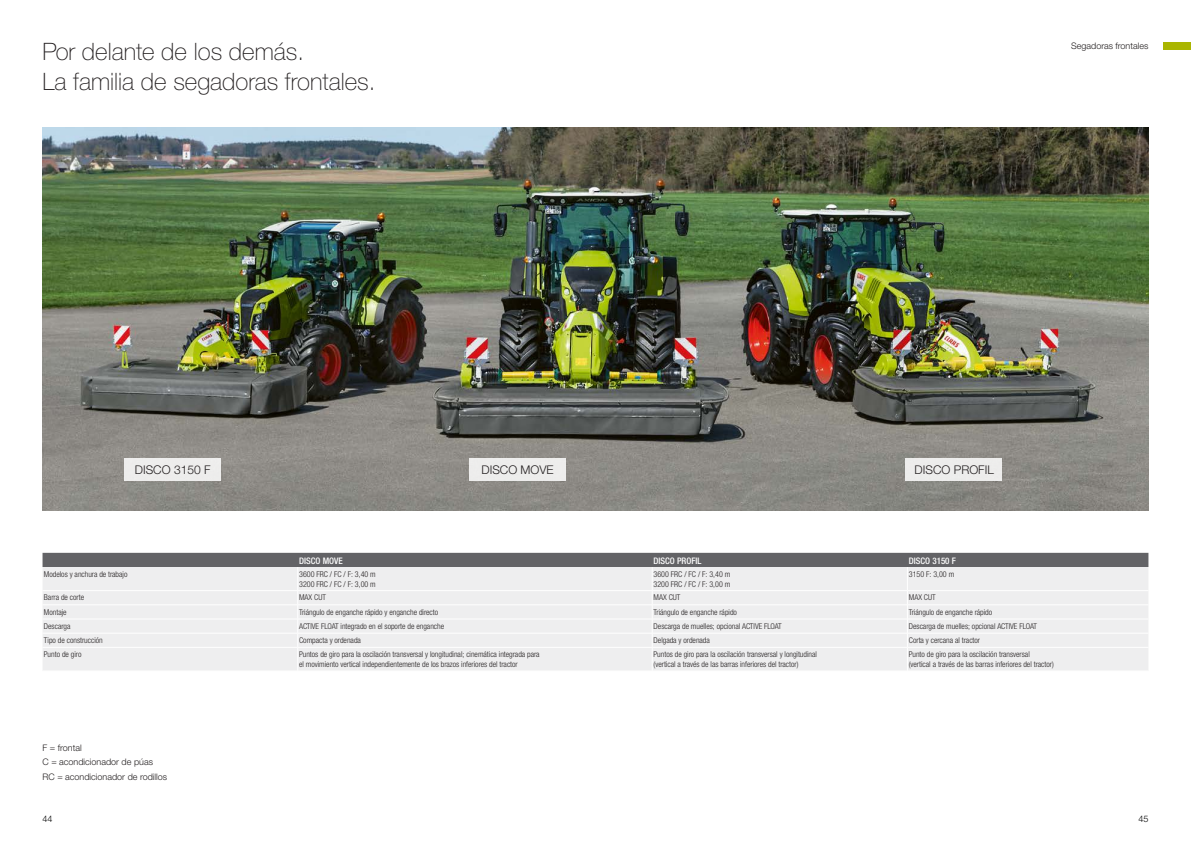
<style>
.page{position:relative;width:1191px;height:842px;background:#fff}
.page>*{position:absolute;margin:0;border:0;box-sizing:border-box;transform-origin:0 0}
.t1{font:100 24px/30px "CLAAS Helvetica Neue";color:#231f20}
.t2{font:300 12px "CLAAS Helvetica Neue";color:#231f20}
.t3{font:300 9px/14.2px "CLAAS Helvetica Neue";color:#231f20}
.t4{font:500 condensed 9px "CLAAS Helvetica Neue";color:#fff}
.t5{font:300 9px "CLAAS Helvetica Neue";color:#000}
.t6{font:300 condensed 8px/10px "CLAAS Helvetica Neue";color:#231f20}
</style>
<div class="page">
<div style="left:1162px;top:43px;width:29px;height:7px;background:#aab500"></div>
<img style="left:43px;top:128px;width:1105px;height:382px">
<svg style="left:43px;top:553px;width:1105px;height:117px;background:#dcdcde"></svg>
<hr style="left:43px;top:590px;width:255px;height:1px;background:#fff">
<hr style="left:298px;top:590px;width:354px;height:1px;background:#fff">
<hr style="left:652px;top:590px;width:255px;height:1px;background:#fff">
<hr style="left:907px;top:590px;width:241px;height:1px;background:#fff">
<hr style="left:43px;top:605px;width:255px;height:1px;background:#fff">
<hr style="left:298px;top:605px;width:354px;height:1px;background:#fff">
<hr style="left:652px;top:605px;width:255px;height:1px;background:#fff">
<hr style="left:907px;top:605px;width:241px;height:1px;background:#fff">
<hr style="left:43px;top:619px;width:255px;height:1px;background:#fff">
<hr style="left:298px;top:619px;width:354px;height:1px;background:#fff">
<hr style="left:652px;top:619px;width:255px;height:1px;background:#fff">
<hr style="left:907px;top:619px;width:241px;height:1px;background:#fff">
<hr style="left:43px;top:633px;width:255px;height:1px;background:#fff">
<hr style="left:298px;top:633px;width:354px;height:1px;background:#fff">
<hr style="left:652px;top:633px;width:255px;height:1px;background:#fff">
<hr style="left:907px;top:633px;width:241px;height:1px;background:#fff">
<hr style="left:43px;top:647px;width:255px;height:1px;background:#fff">
<hr style="left:298px;top:647px;width:354px;height:1px;background:#fff">
<hr style="left:652px;top:647px;width:255px;height:1px;background:#fff">
<hr style="left:907px;top:647px;width:241px;height:1px;background:#fff">
<div style="left:469px;top:459px;width:97px;height:22px;background:#ededec"></div>
<div style="left:905px;top:459px;width:96px;height:22px;background:#ededec"></div>
<div style="left:124px;top:459px;width:97px;height:22px;background:#eeedec"></div>
<h1 class="t1" style="left:43px;top:37px;width:334px">Por delante de los demás.<br>La familia de segadoras frontales.</h1>
<p class="t3" style="left:1071px;top:39px;width:79px">Segadoras frontales</p>
<h2 class="t2" style="left:135px;top:462px;width:77px">DISCO 3150 F</h2>
<h2 class="t2" style="left:481px;top:462px;width:74px">DISCO MOVE</h2>
<h2 class="t2" style="left:914px;top:462px;width:81px">DISCO PROFIL</h2>
<p class="t4" style="left:299px;top:555px;width:45px">DISCO MOVE</p>
<p class="t4" style="left:653px;top:555px;width:50px">DISCO PROFIL</p>
<p class="t4" style="left:908px;top:555px;width:49px">DISCO 3150 F</p>
<p class="t6" style="left:44px;top:569px;width:85px">Modelos y anchura de trabajo</p>
<p class="t6" style="left:299px;top:569px;width:78px">3600 FRC / FC / F: 3,40 m<br>3200 FRC / FC / F: 3,00 m</p>
<p class="t6" style="left:653px;top:569px;width:78px">3600 FRC / FC / F: 3,40 m<br>3200 FRC / FC / F: 3,00 m</p>
<p class="t6" style="left:909px;top:569px;width:47px">3150 F: 3,00 m</p>
<p class="t6" style="left:44px;top:593px;width:42px">Barra de corte</p>
<p class="t6" style="left:299px;top:593px;width:28px">MAX CUT</p>
<p class="t6" style="left:653px;top:593px;width:28px">MAX CUT</p>
<p class="t6" style="left:909px;top:593px;width:28px">MAX CUT</p>
<p class="t6" style="left:44px;top:607px;width:24px">Montaje</p>
<p class="t6" style="left:299px;top:607px;width:140px">Triángulo de enganche rápido y enganche directo</p>
<p class="t6" style="left:653px;top:607px;width:85px">Triángulo de enganche rápido</p>
<p class="t6" style="left:909px;top:607px;width:85px">Triángulo de enganche rápido</p>
<p class="t6" style="left:44px;top:621px;width:28px">Descarga</p>
<p class="t6" style="left:299px;top:621px;width:146px">ACTIVE FLOAT integrado en el soporte de enganche</p>
<p class="t6" style="left:653px;top:621px;width:130px">Descarga de muelles; opcional ACTIVE FLOAT</p>
<p class="t6" style="left:909px;top:621px;width:130px">Descarga de muelles; opcional ACTIVE FLOAT</p>
<p class="t6" style="left:44px;top:635px;width:60px">Tipo de construcción</p>
<p class="t6" style="left:299px;top:635px;width:63px">Compacta y ordenada</p>
<p class="t6" style="left:653px;top:635px;width:58px">Delgada y ordenada</p>
<p class="t6" style="left:909px;top:635px;width:73px">Corta y cercana al tractor</p>
<p class="t6" style="left:44px;top:649px;width:39px">Punto de giro</p>
<p class="t6" style="left:299px;top:649px;width:242px">Puntos de giro para la oscilación transversal y longitudinal; cinemática integrada para el movimiento vertical independientemente de los brazos inferiores del tractor</p>
<p class="t6" style="left:653px;top:649px;width:165px">Puntos de giro para la oscilación transversal y longitudinal (vertical a través de las barras inferiores del tractor)</p>
<p class="t6" style="left:909px;top:649px;width:146px">Punto de giro para la oscilación transversal (vertical a través de las barras inferiores del tractor)</p>
<p class="t3" style="left:43px;top:741px;width:126px">F = frontal<br>C = acondicionador de púas<br>RC = acondicionador de rodillos</p>
<p class="t5" style="left:43px;top:813px;width:12px">44</p>
<p class="t5" style="left:1138px;top:813px;width:12px">45</p>
</div>
